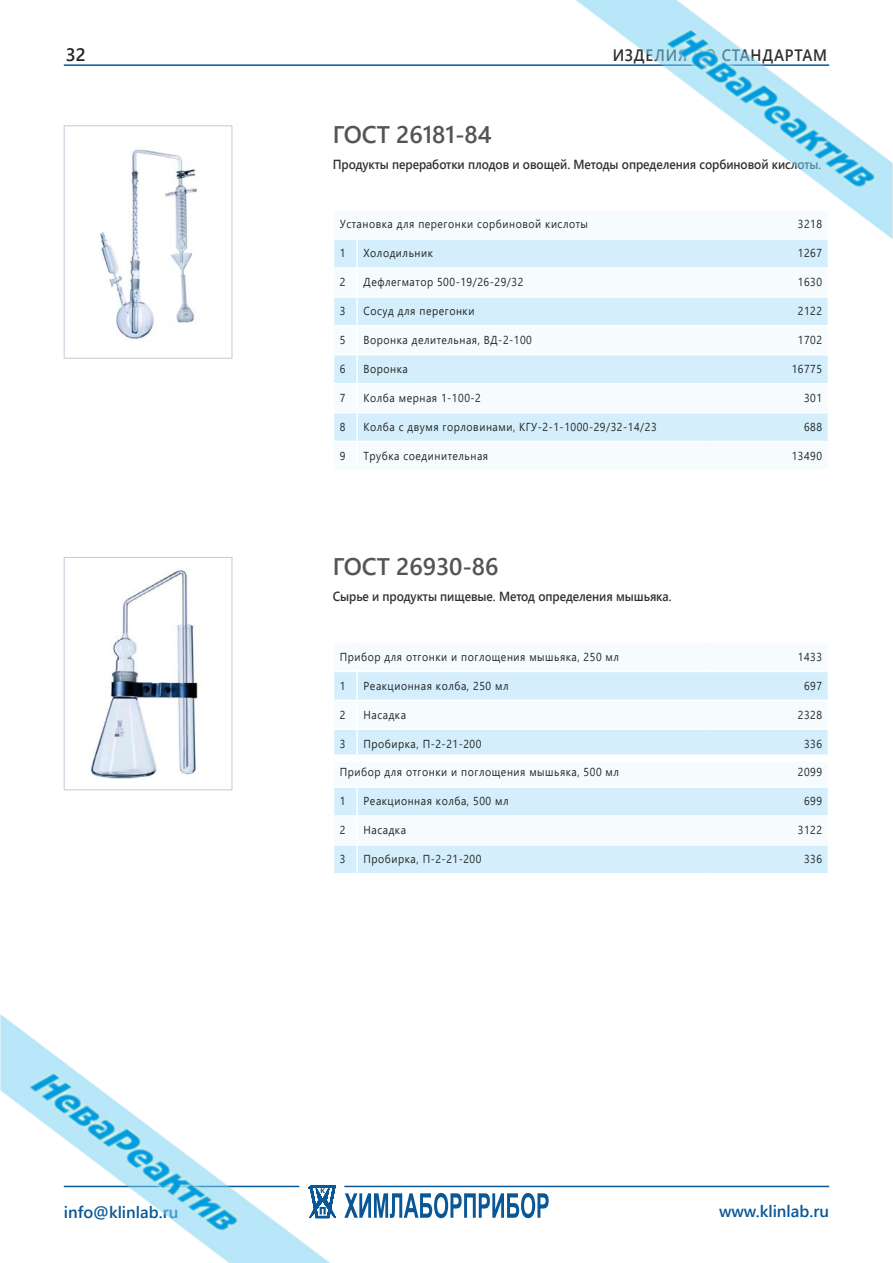
<style>
.page{position:relative;width:893px;height:1263px;background:#fff}
.page>*{position:absolute;margin:0;border:0;box-sizing:border-box;transform-origin:0 0}
.оглавление_гост{font:600 24px "Segoe UI";letter-spacing:-.005em;color:#525455}
.t1{font:600 18px "Segoe UI";color:#212526}
.t2{font:600 16.5px "Segoe UI";color:#095796}
.t3{font:600 16.5px "Segoe UI";letter-spacing:.05em;color:#2f3031;scale:.91 1}
.t4{font:600 13.2px "Segoe UI";letter-spacing:-.005em;color:#303233;scale:.91 1}
.t5{font:11.55px "Segoe UI";letter-spacing:.05em;color:#212526;scale:.91 1}
</style>
<div class="page">
<img style="left:0;top:0;width:893px;height:1263px">
<h2 class="t1" style="left:66px;top:38px;width:21px">32</h2>
<h3 class="t3" style="left:613px;top:40px;width:237px">ИЗДЕЛИЯ ПО СТАНДАРТАМ</h3>
<p class="оглавление_гост" style="left:333px;top:112px;width:160px">ГОСТ 26181-84</p>
<p class="t4" style="left:333px;top:152px;width:538px">Продукты переработки плодов и овощей. Методы определения сорбиновой кислоты.</p>
<p class="t5" style="left:340px;top:213px;width:274px">Установка для перегонки сорбиновой кислоты</p>
<p class="t5" style="left:798px;top:213px;width:28px">3218</p>
<p class="t5" style="left:340px;top:242px;width:8px">1</p>
<p class="t5" style="left:364px;top:242px;width:78px">Холодильник</p>
<p class="t5" style="left:798px;top:242px;width:28px">1267</p>
<p class="t5" style="left:340px;top:271px;width:8px">2</p>
<p class="t5" style="left:364px;top:271px;width:177px">Дефлегматор 500-19/26-29/32</p>
<p class="t5" style="left:798px;top:271px;width:28px">1630</p>
<p class="t5" style="left:340px;top:300px;width:8px">3</p>
<p class="t5" style="left:364px;top:300px;width:123px">Сосуд для перегонки</p>
<p class="t5" style="left:798px;top:300px;width:28px">2122</p>
<p class="t5" style="left:340px;top:329px;width:8px">5</p>
<p class="t5" style="left:364px;top:329px;width:187px">Воронка делительная, ВД-2-100</p>
<p class="t5" style="left:798px;top:329px;width:28px">1702</p>
<p class="t5" style="left:340px;top:358px;width:8px">6</p>
<p class="t5" style="left:364px;top:358px;width:50px">Воронка</p>
<p class="t5" style="left:792px;top:358px;width:35px">16775</p>
<p class="t5" style="left:340px;top:387px;width:8px">7</p>
<p class="t5" style="left:364px;top:387px;width:130px">Колба мерная 1-100-2</p>
<p class="t5" style="left:804px;top:387px;width:21px">301</p>
<p class="t5" style="left:340px;top:416px;width:8px">8</p>
<p class="t5" style="left:364px;top:416px;width:324px">Колба с двумя горловинами, КГУ-2-1-1000-29/32-14/23</p>
<p class="t5" style="left:804px;top:416px;width:21px">688</p>
<p class="t5" style="left:340px;top:445px;width:8px">9</p>
<p class="t5" style="left:364px;top:445px;width:138px">Трубка соединительная</p>
<p class="t5" style="left:792px;top:445px;width:35px">13490</p>
<p class="оглавление_гост" style="left:333px;top:543px;width:167px">ГОСТ 26930-86</p>
<p class="t4" style="left:333px;top:584px;width:374px">Сырье и продукты пищевые. Метод определения мышьяка.</p>
<p class="t5" style="left:340px;top:646px;width:308px">Прибор для отгонки и поглощения мышьяка, 250 мл</p>
<p class="t5" style="left:798px;top:646px;width:28px">1433</p>
<p class="t5" style="left:340px;top:675px;width:8px">1</p>
<p class="t5" style="left:364px;top:675px;width:161px">Реакционная колба, 250 мл</p>
<p class="t5" style="left:804px;top:675px;width:21px">697</p>
<p class="t5" style="left:340px;top:704px;width:8px">2</p>
<p class="t5" style="left:364px;top:704px;width:48px">Насадка</p>
<p class="t5" style="left:798px;top:704px;width:28px">2328</p>
<p class="t5" style="left:340px;top:732px;width:8px">3</p>
<p class="t5" style="left:364px;top:732px;width:131px">Пробирка, П-2-21-200</p>
<p class="t5" style="left:804px;top:732px;width:21px">336</p>
<p class="t5" style="left:340px;top:761px;width:308px">Прибор для отгонки и поглощения мышьяка, 500 мл</p>
<p class="t5" style="left:798px;top:761px;width:28px">2099</p>
<p class="t5" style="left:340px;top:790px;width:8px">1</p>
<p class="t5" style="left:364px;top:790px;width:161px">Реакционная колба, 500 мл</p>
<p class="t5" style="left:804px;top:790px;width:21px">699</p>
<p class="t5" style="left:340px;top:819px;width:8px">2</p>
<p class="t5" style="left:364px;top:819px;width:48px">Насадка</p>
<p class="t5" style="left:798px;top:819px;width:28px">3122</p>
<p class="t5" style="left:340px;top:848px;width:8px">3</p>
<p class="t5" style="left:364px;top:848px;width:131px">Пробирка, П-2-21-200</p>
<p class="t5" style="left:804px;top:848px;width:21px">336</p>
<h3 class="t2" style="left:64px;top:1197px;width:116px">info@klinlab.ru</h3>
<h3 class="t2" style="left:719px;top:1196px;width:112px">www.klinlab.ru</h3>
</div>
